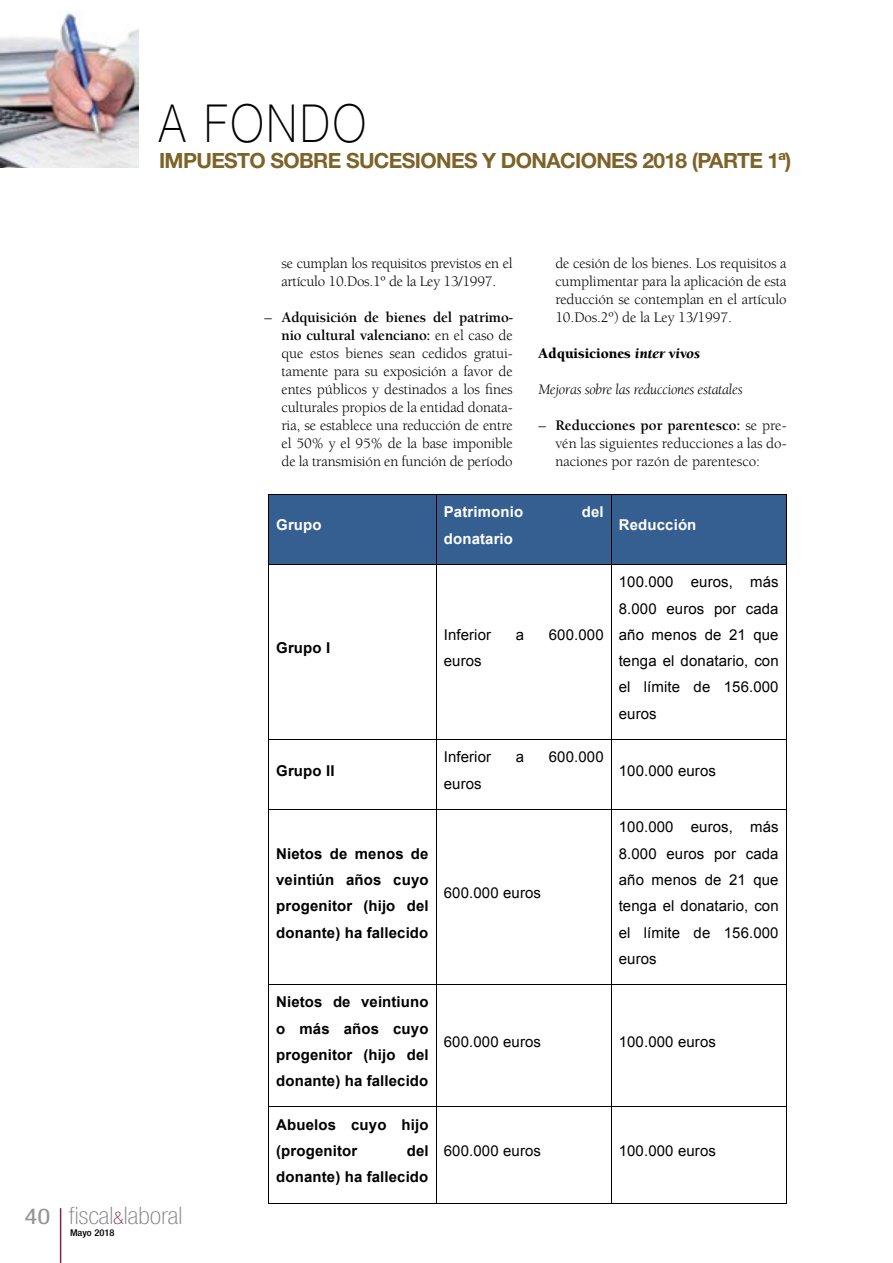
<style>
.page{position:relative;width:893px;height:1263px;background:#fff}
.page>*{position:absolute;margin:0;border:0;box-sizing:border-box;transform-origin:0 0}
.t1{font:100 52.5px "Helvetica Neue LT Std";letter-spacing:.08em;color:#000;scale:.84 1}
.t2{font:100 condensed 24px "Helvetica Neue LT Std";color:#808285;scale:1.12 1}
.t3{font:700 21px "Helvetica Neue LT Std";letter-spacing:-.03em;color:#7e6328}
.t4{font:15px/18px "Berkeley Std";letter-spacing:-.01em;color:#000;text-align:justify}
.t5{font:15px/26.2px "Arial";letter-spacing:.01em;color:#000;text-align:justify}
.t6{font:700 15px/26.2px "Arial";letter-spacing:.01em;color:#000;text-align:justify}
.t7{font:700 15px "Arial";letter-spacing:.01em;color:#fff}
.t8{font:italic 15px "Berkeley Std";letter-spacing:-.02em;color:#000}
.t9{font:900 15px "Berkeley Std";color:#000}
.t10{font:500 condensed 9.3px "Helvetica Neue";color:#000;scale:1.12 1}
.s1{font-weight:700}
.s2{font-style:italic}
.s3{font-weight:400;font-size:21.6px;color:#939598}
.s4{font-size:17.4px;color:#862149}
</style>
<div class="page">
<hr style="left:60px;top:1208px;width:1px;height:55px;background:#862149">
<img style="left:0;top:11px;width:138px;height:157px">
<div style="left:269px;top:495px;width:167px;height:69px;background:#365f91"></div>
<div style="left:437px;top:495px;width:174px;height:69px;background:#365f91"></div>
<div style="left:612px;top:495px;width:174px;height:69px;background:#365f91"></div>
<hr style="left:269px;top:494px;width:167px;height:1px;background:#000">
<hr style="left:436px;top:494px;width:175px;height:1px;background:#000">
<hr style="left:611px;top:494px;width:175px;height:1px;background:#000">
<hr style="left:268px;top:495px;width:1px;height:69px;background:#000">
<hr style="left:436px;top:495px;width:1px;height:69px;background:#000">
<hr style="left:611px;top:495px;width:1px;height:69px;background:#000">
<hr style="left:786px;top:495px;width:1px;height:69px;background:#000">
<hr style="left:269px;top:564px;width:167px;height:1px;background:#000">
<hr style="left:436px;top:564px;width:175px;height:1px;background:#000">
<hr style="left:611px;top:564px;width:175px;height:1px;background:#000">
<hr style="left:268px;top:565px;width:1px;height:174px;background:#000">
<hr style="left:436px;top:565px;width:1px;height:174px;background:#000">
<hr style="left:611px;top:565px;width:1px;height:174px;background:#000">
<hr style="left:786px;top:565px;width:1px;height:174px;background:#000">
<hr style="left:269px;top:739px;width:167px;height:1px;background:#000">
<hr style="left:436px;top:739px;width:175px;height:1px;background:#000">
<hr style="left:611px;top:739px;width:175px;height:1px;background:#000">
<hr style="left:268px;top:740px;width:1px;height:69px;background:#000">
<hr style="left:436px;top:740px;width:1px;height:69px;background:#000">
<hr style="left:611px;top:740px;width:1px;height:69px;background:#000">
<hr style="left:786px;top:740px;width:1px;height:69px;background:#000">
<hr style="left:269px;top:809px;width:167px;height:1px;background:#000">
<hr style="left:436px;top:809px;width:175px;height:1px;background:#000">
<hr style="left:611px;top:809px;width:175px;height:1px;background:#000">
<hr style="left:268px;top:810px;width:1px;height:174px;background:#000">
<hr style="left:436px;top:810px;width:1px;height:174px;background:#000">
<hr style="left:611px;top:810px;width:1px;height:174px;background:#000">
<hr style="left:786px;top:810px;width:1px;height:174px;background:#000">
<hr style="left:269px;top:984px;width:167px;height:1px;background:#000">
<hr style="left:436px;top:984px;width:175px;height:1px;background:#000">
<hr style="left:611px;top:984px;width:175px;height:1px;background:#000">
<hr style="left:268px;top:985px;width:1px;height:121px;background:#000">
<hr style="left:436px;top:985px;width:1px;height:121px;background:#000">
<hr style="left:611px;top:985px;width:1px;height:121px;background:#000">
<hr style="left:786px;top:985px;width:1px;height:121px;background:#000">
<hr style="left:269px;top:1106px;width:167px;height:1px;background:#000">
<hr style="left:436px;top:1106px;width:175px;height:1px;background:#000">
<hr style="left:611px;top:1106px;width:175px;height:1px;background:#000">
<hr style="left:268px;top:1107px;width:1px;height:96px;background:#000">
<hr style="left:269px;top:1203px;width:167px;height:1px;background:#000">
<hr style="left:436px;top:1107px;width:1px;height:96px;background:#000">
<hr style="left:436px;top:1203px;width:175px;height:1px;background:#000">
<hr style="left:611px;top:1107px;width:1px;height:96px;background:#000">
<hr style="left:611px;top:1203px;width:175px;height:1px;background:#000">
<hr style="left:786px;top:1107px;width:1px;height:96px;background:#000">
<h1 class="t1" style="left:159px;top:94px;width:248px">A FONDO</h1>
<h3 class="t3" style="left:159px;top:147px;width:634px">IMPUESTO SOBRE SUCESIONES Y DONACIONES 2018 (PARTE 1ª)</h3>
<p class="t4" style="left:281px;top:255px;width:233px">se cumplan los requisitos previstos en el artículo 10.Dos.1º de la Ley 13/1997.</p>
<p class="t4" style="left:281px;top:309px;width:233px;text-indent:-17px">– <span class="s1">Adquisición de bienes del patrimo&shy;nio cultural valenciano:</span> en el caso de que estos bienes sean cedidos gratui&shy;tamente para su exposición a favor de entes públicos y destinados a los fines culturales propios de la entidad donata&shy;ria, se establece una reducción de entre el 50% y el 95% de la base imponible de la transmisión en función de período</p>
<p class="t4" style="left:555px;top:255px;width:233px">de cesión de los bienes. Los requisitos a cumplimentar para la aplicación de esta reducción se contemplan en el artículo 10.Dos.2º) de la Ley 13/1997.</p>
<p class="t9" style="left:538px;top:346px;width:163px">Adquisiciones <span class="s2">inter vivos</span></p>
<p class="t8" style="left:538px;top:382px;width:206px">Mejoras sobre las reducciones estatales</p>
<p class="t4" style="left:555px;top:417px;width:233px;text-indent:-17px">– <span class="s1">Reducciones por parentesco:</span> se pre&shy;vén las siguientes reducciones a las do&shy;naciones por razón de parentesco:</p>
<p class="t7" style="left:276px;top:515px;width:47px">Grupo</p>
<p class="t6" style="left:276px;top:635px;width:56px">Grupo I</p>
<p class="t6" style="left:276px;top:758px;width:60px">Grupo II</p>
<p class="t6" style="left:276px;top:841px;width:154px">Nietos de menos de veintiún años cuyo progenitor (hijo del donante) ha fallecido</p>
<p class="t6" style="left:276px;top:989px;width:154px">Nietos de veintiuno o más años cuyo progenitor (hijo del donante) ha fallecido</p>
<p class="t7" style="left:444px;top:502px;width:81px">Patrimonio</p>
<p class="t7" style="left:582px;top:502px;width:23px">del</p>
<p class="t7" style="left:444px;top:528px;width:71px">donatario</p>
<p class="t5" style="left:444px;top:622px;width:49px">Inferior</p>
<p class="t5" style="left:516px;top:622px;width:10px">a</p>
<p class="t5" style="left:549px;top:622px;width:56px">600.000</p>
<p class="t5" style="left:444px;top:648px;width:39px">euros</p>
<p class="t5" style="left:444px;top:744px;width:49px">Inferior</p>
<p class="t5" style="left:516px;top:744px;width:10px">a</p>
<p class="t5" style="left:549px;top:744px;width:56px">600.000</p>
<p class="t5" style="left:444px;top:770px;width:39px">euros</p>
<p class="t5" style="left:444px;top:880px;width:99px">600.000 euros</p>
<p class="t7" style="left:619px;top:515px;width:79px">Reducción</p>
<p class="t5" style="left:619px;top:569px;width:162px">100.000 euros, más 8.000 euros por cada año menos de 21 que tenga el donatario, con el límite de 156.000 euros</p>
<p class="t5" style="left:619px;top:757px;width:99px">100.000 euros</p>
<p class="t5" style="left:619px;top:814px;width:162px">100.000 euros, más 8.000 euros por cada año menos de 21 que tenga el donatario, con el límite de 156.000 euros</p>
<p class="t5" style="left:444px;top:1029px;width:99px">600.000 euros</p>
<p class="t5" style="left:619px;top:1029px;width:99px">100.000 euros</p>
<h2 class="t2" style="left:24px;top:1202px;width:143px"><span class="s3">40</span> fiscal<span class="s4">&amp;</span>laboral</h2>
<p class="t10" style="left:70px;top:1227px;width:41px">Mayo 2018</p>
<p class="t6" style="left:276px;top:1112px;width:154px">Abuelos cuyo hijo (progenitor</p>
<p class="t6" style="left:276px;top:1138px;width:154px;text-align:right">del<br>donante) ha fallecido</p>
<p class="t5" style="left:444px;top:1138px;width:99px">600.000 euros</p>
<p class="t5" style="left:619px;top:1138px;width:99px">100.000 euros</p>
</div>
